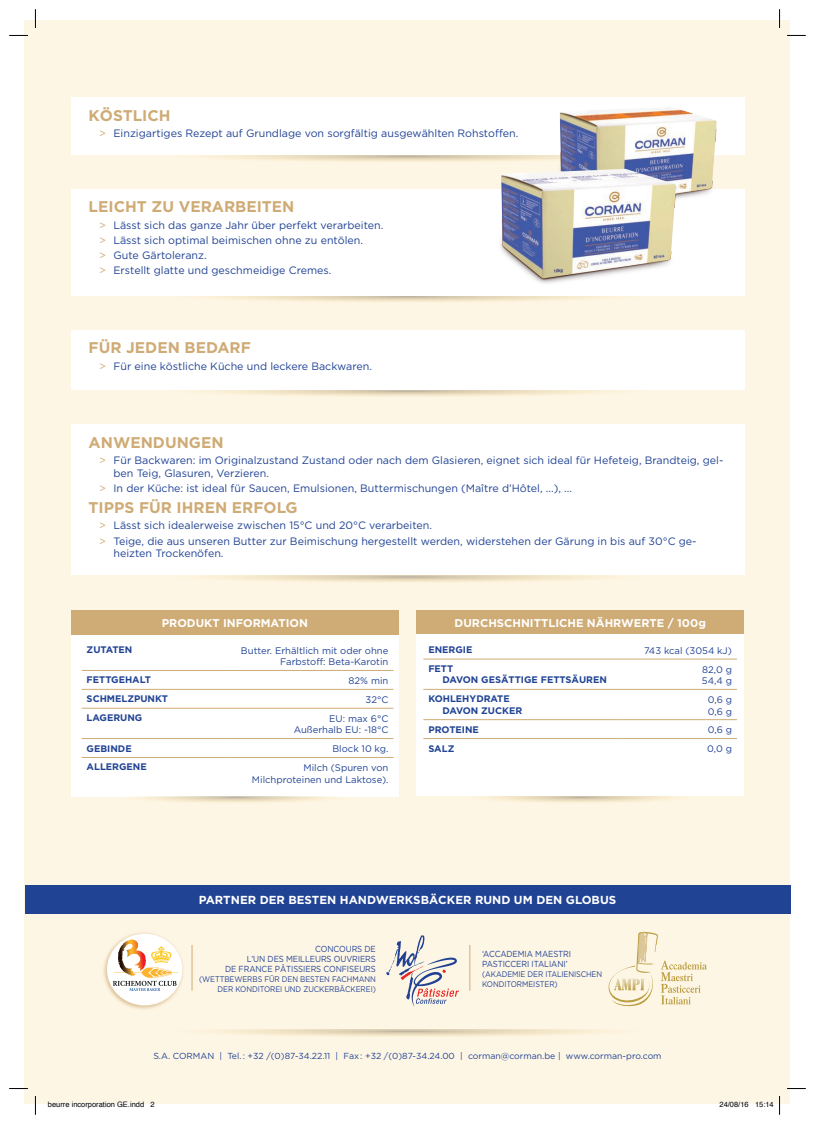
<style>
.page{position:relative;width:815px;height:1124px;background:#fff}
.page>*{position:absolute;margin:0;border:0;box-sizing:border-box;transform-origin:0 0}
.t1{font:700 15.5px "Gotham";color:#cfab75}
.t2{font:700 11.62px "Gotham";color:#fff}
.t3{font:700 11.25px "Gotham";color:#fff}
.t4{font:10.75px/15.2px "Gotham";color:#214394}
.t5{font:9.5px/11.4px "Gotham";color:#214394;text-align:right}
.t6{font:700 9.5px/11.4px "Gotham";color:#214394}
.t7{font:8.75px/10px "Gotham";letter-spacing:-.01em;color:#214394;text-align:right;scale:.9 1}
.t8{font:8.75px "Gotham";letter-spacing:-.01em;color:#214394}
.t9{font:8.12px/10px "Gotham";letter-spacing:-.01em;color:#214394;text-align:right;scale:.9 1}
.t10{font:7.5px "Helvetica";color:#000}
.s1{color:#cfab75}
</style>
<div class="page">
<div style="left:25px;top:20px;width:765px;height:1083px;background:#fef6e5"></div>
<svg style="left:206px;top:155px;width:342px;height:7px"></svg>
<div style="left:71px;top:97px;width:673px;height:58px;background:#fff"></div>
<svg style="left:71px;top:295px;width:673px;height:7px"></svg>
<div style="left:71px;top:189px;width:673px;height:106px;background:#fff"></div>
<svg style="left:206px;top:390px;width:404px;height:7px"></svg>
<div style="left:71px;top:330px;width:673px;height:60px;background:#fff"></div>
<svg style="left:207px;top:575px;width:402px;height:8px"></svg>
<div style="left:71px;top:424px;width:673px;height:151px;background:#fff"></div>
<img style="left:548px;top:107px;width:169px;height:91px">
<img style="left:488px;top:158px;width:195px;height:126px">
<div style="left:25px;top:885px;width:765px;height:28px;background:#214394"></div>
<svg style="left:206px;top:1029px;width:404px;height:8px"></svg>
<div style="left:102px;top:930px;width:83px;height:80px;background:#cfab75;opacity:.71"></div>
<div style="left:107px;top:933px;width:75px;height:72px;background:#fff;border-radius:50%"></div>
<img style="left:118px;top:939px;width:18px;height:7px">
<svg style="left:113px;top:946px;width:65px;height:44px"></svg>
<hr style="left:192px;top:944px;width:1px;height:46px;background:#cfab75">
<svg style="left:386px;top:935px;width:73px;height:71px"></svg>
<hr style="left:470px;top:944px;width:1px;height:46px;background:#cfab75">
<svg style="left:604px;top:913px;width:103px;height:94px"></svg>
<div style="left:71px;top:610px;width:328px;height:24px;background:#cfab75"></div>
<div style="left:416px;top:610px;width:328px;height:24px;background:#cfab75"></div>
<div style="left:71px;top:634px;width:328px;height:162px;background:#fff"></div>
<hr style="left:82px;top:670px;width:145px;height:1px;background:#cfab75">
<hr style="left:227px;top:670px;width:166px;height:1px;background:#cfab75">
<hr style="left:82px;top:689px;width:145px;height:1px;background:#cfab75">
<hr style="left:227px;top:689px;width:166px;height:1px;background:#cfab75">
<hr style="left:82px;top:707px;width:145px;height:1px;background:#cfab75">
<hr style="left:227px;top:707px;width:166px;height:1px;background:#cfab75">
<hr style="left:82px;top:738px;width:145px;height:1px;background:#cfab75">
<hr style="left:227px;top:738px;width:166px;height:1px;background:#cfab75">
<hr style="left:82px;top:757px;width:145px;height:1px;background:#cfab75">
<hr style="left:227px;top:757px;width:166px;height:1px;background:#cfab75">
<div style="left:416px;top:634px;width:328px;height:161px;background:#fff"></div>
<hr style="left:423px;top:658px;width:195px;height:1px;background:#cfab75">
<hr style="left:618px;top:658px;width:119px;height:1px;background:#cfab75">
<hr style="left:423px;top:689px;width:195px;height:1px;background:#cfab75">
<hr style="left:618px;top:689px;width:119px;height:1px;background:#cfab75">
<hr style="left:423px;top:719px;width:195px;height:1px;background:#cfab75">
<hr style="left:618px;top:719px;width:119px;height:1px;background:#cfab75">
<hr style="left:423px;top:738px;width:195px;height:1px;background:#cfab75">
<hr style="left:618px;top:738px;width:119px;height:1px;background:#cfab75">
<svg style="left:71px;top:796px;width:328px;height:7px"></svg>
<svg style="left:416px;top:795px;width:328px;height:8px"></svg>
<svg style="left:9px;top:35px;width:19px;height:1px"></svg>
<svg style="left:787px;top:35px;width:19px;height:1px"></svg>
<svg style="left:9px;top:1087px;width:19px;height:2px"></svg>
<svg style="left:787px;top:1088px;width:19px;height:1px"></svg>
<svg style="left:35px;top:9px;width:1px;height:19px"></svg>
<svg style="left:35px;top:1096px;width:1px;height:18px"></svg>
<svg style="left:779px;top:9px;width:1px;height:19px"></svg>
<svg style="left:48px;top:1101px;width:96px;height:3px"></svg>
<svg style="left:719px;top:1101px;width:30px;height:3px"></svg>
<svg style="left:756px;top:1096px;width:24px;height:18px"></svg>
<h1 class="t1" style="left:89px;top:106px;width:83px">KÖSTLICH</h1>
<p class="t4" style="left:99px;top:126px;width:421px"><span class="s1">&gt;</span> Einzigartiges Rezept auf Grundlage von sorgfältig ausgewählten Rohstoffen.</p>
<h1 class="t1" style="left:89px;top:198px;width:207px">LEICHT ZU VERARBEITEN</h1>
<p class="t4" style="left:99px;top:217px;width:286px"><span class="s1">&gt;</span> Lässt sich das ganze Jahr über perfekt verarbeiten. <span class="s1">&gt;</span> Lässt sich optimal beimischen ohne zu entölen.<br><span class="s1">&gt;</span> Gute Gärtoleranz.<br><span class="s1">&gt;</span> Erstellt glatte und geschmeidige Cremes.</p>
<h1 class="t1" style="left:89px;top:339px;width:164px">FÜR JEDEN BEDARF</h1>
<p class="t4" style="left:99px;top:358px;width:274px"><span class="s1">&gt;</span> Für eine köstliche Küche und leckere Backwaren.</p>
<h1 class="t1" style="left:89px;top:433px;width:136px">ANWENDUNGEN</h1>
<p class="t4" style="left:113px;top:453px;width:611px;line-height:12.8px;text-indent:-14px"><span class="s1">&gt;</span> Für Backwaren: im Originalzustand Zustand oder nach dem Glasieren, eignet sich ideal für Hefeteig, Brandteig, gel&shy;ben Teig, Glasuren, Verzieren.</p>
<p class="t4" style="left:99px;top:480px;width:474px"><span class="s1">&gt;</span> In der Küche: ist ideal für Saucen, Emulsionen, Buttermischungen (Maître d’Hôtel, ...), ...</p>
<h1 class="t1" style="left:89px;top:498px;width:211px">TIPPS FÜR IHREN ERFOLG</h1>
<p class="t4" style="left:99px;top:518px;width:599px"><span class="s1">&gt;</span> Lässt sich idealerweise zwischen 15°C und 20°C verarbeiten.<br><span class="s1">&gt;</span> Teige, die aus unseren Butter zur Beimischung hergestellt werden, widerstehen der Gärung in bis auf 30°C ge-</p>
<p class="t4" style="left:113px;top:546px;width:112px">heizten Trockenöfen.</p>
<p class="t3" style="left:162px;top:616px;width:148px">PRODUKT INFORMATION</p>
<p class="t3" style="left:455px;top:616px;width:253px">DURCHSCHNITTLICHE NÄHRWERTE / 100g</p>
<p class="t6" style="left:87px;top:643px;width:47px">ZUTATEN</p>
<p class="t5" style="left:241px;top:644px;width:149px">Butter. Erhältlich mit oder ohne<br>Farbstoff: Beta-Karotin</p>
<p class="t6" style="left:87px;top:674px;width:66px">FETTGEHALT</p>
<p class="t5" style="left:349px;top:675px;width:41px">82% min</p>
<p class="t6" style="left:87px;top:693px;width:83px">SCHMELZPUNKT</p>
<p class="t5" style="left:366px;top:693px;width:24px">32°C</p>
<p class="t6" style="left:87px;top:711px;width:57px">LAGERUNG</p>
<p class="t5" style="left:294px;top:712px;width:96px">EU: max 6°C<br>Außerhalb EU: -18°C</p>
<p class="t6" style="left:87px;top:742px;width:47px">GEBINDE</p>
<p class="t5" style="left:332px;top:743px;width:57px">Block 10 kg.</p>
<p class="t6" style="left:87px;top:761px;width:62px">ALLERGENE</p>
<p class="t5" style="left:252px;top:762px;width:138px">Milch (Spuren von<br>Milchproteinen und Laktose).</p>
<p class="t6" style="left:428px;top:643px;width:46px">ENERGIE</p>
<p class="t5" style="left:644px;top:644px;width:89px">743 kcal (3054 kJ)</p>
<p class="t6" style="left:443px;top:662px;width:166px;text-indent:-14px">FETT<br>DAVON GESÄTTIGE FETTSÄUREN</p>
<p class="t5" style="left:702px;top:663px;width:32px;text-align:left">82,0 g<br>54,4 g</p>
<p class="t6" style="left:443px;top:693px;width:81px;text-indent:-14px">KOHLEHYDRATE<br>DAVON ZUCKER</p>
<p class="t5" style="left:708px;top:693px;width:26px;text-align:left">0,6 g<br>0,6 g</p>
<p class="t6" style="left:428px;top:723px;width:52px">PROTEINE</p>
<p class="t5" style="left:708px;top:724px;width:26px">0,6 g</p>
<p class="t6" style="left:428px;top:742px;width:28px">SALZ</p>
<p class="t5" style="left:707px;top:743px;width:26px">0,0 g</p>
<p class="t2" style="left:199px;top:893px;width:419px">PARTNER DER BESTEN HANDWERKSBÄCKER RUND UM DEN GLOBUS</p>
<p class="t7" style="left:225px;top:943px;width:169px">CONCOURS DE<br>L’UN DES MEILLEURS OUVRIERS<br>DE FRANCE PÂTISSIERS CONFISEURS</p>
<p class="t9" style="left:199px;top:973px;width:198px">(WETTBEWERBS FÜR DEN BESTEN FACHMANN<br>DER KONDITOREI UND ZUCKERBÄCKEREI)</p>
<p class="t7" style="left:482px;top:949px;width:100px;text-align:left">‘ACCADEMIA MAESTRI<br>PASTICCERI ITALIANI’</p>
<p class="t9" style="left:482px;top:969px;width:135px;text-align:left">(AKADEMIE DER ITALIENISCHEN<br>KONDITORMEISTER)</p>
<p class="t8" style="left:153px;top:1050px;width:510px">S.A. CORMAN | Tel.: +32 /(0)87-34.22.11 | Fax: +32 /(0)87-34.24.00 | corman@corman.be | www.corman-pro.com</p>
<p class="t10" style="left:48px;top:1098px;width:108px">beurre incorporation GE.indd 2</p>
<p class="t10" style="left:720px;top:1098px;width:56px">24/08/16 15:14</p>
</div>
